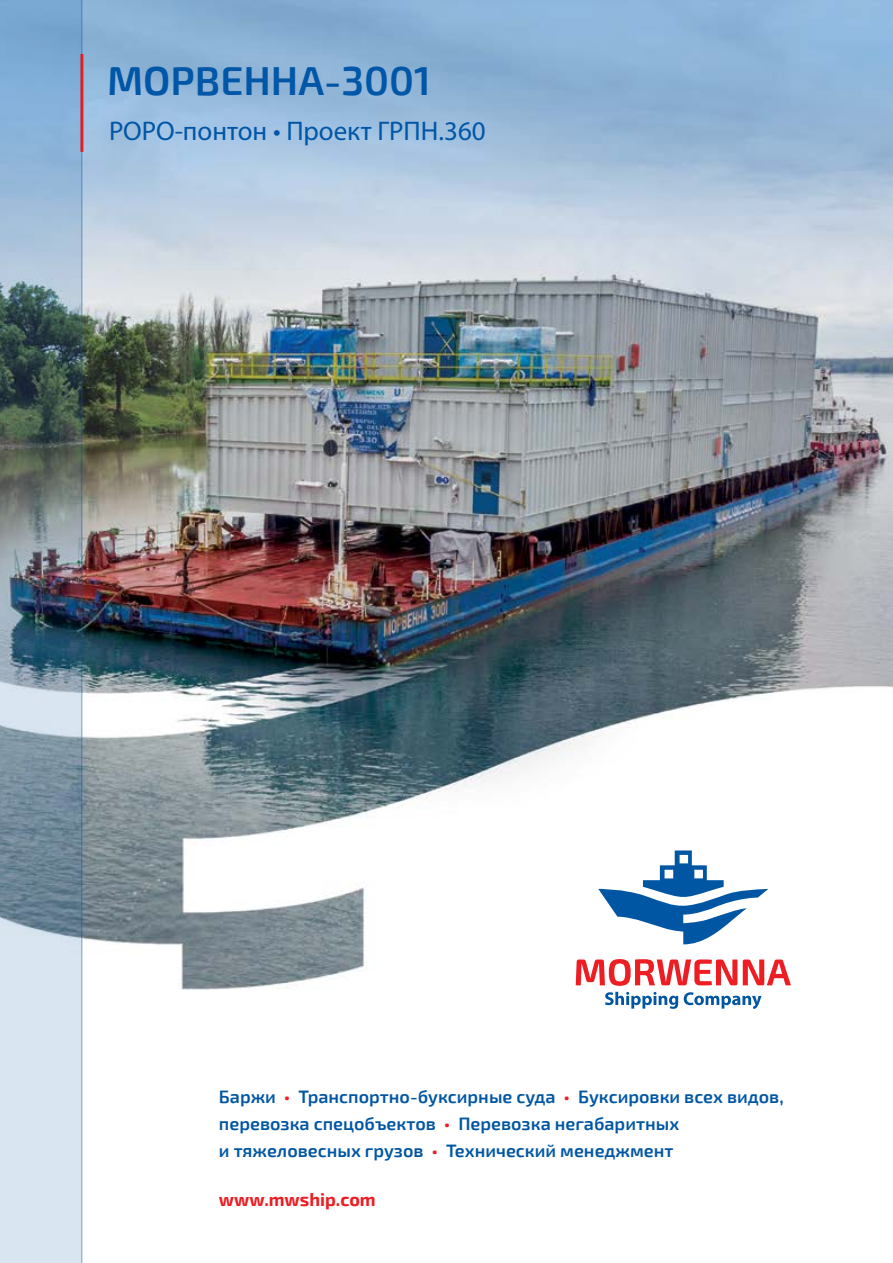
<style>
.page{position:relative;width:893px;height:1263px;background:#fff}
.page>*{position:absolute;margin:0;border:0;box-sizing:border-box;transform-origin:0 0}
.t1{font:600 40.5px "Exo 2";color:#0056a7}
.t2{font:27px "Myriad Pro";color:#0056a7}
.t3{font:600 18px/27px "Exo 2";color:#0056a3}
.t4{font:700 18px "Exo 2";color:#ed1d24}
.s1{color:#ed1d24}
</style>
<div class="page">
<img style="left:82px;top:0;width:811px;height:1263px">
<svg style="left:576px;top:850px;width:215px;height:159px"></svg>
<hr style="left:81px;top:0;width:1px;height:1263px;background:#0056a3">
<hr style="left:80px;top:54px;width:3px;height:98px;background:#ed1d24">
<img style="left:0;top:0;width:81px;height:1263px">
<h1 class="t1" style="left:107px;top:57px;width:325px">МОРВЕННА-3001</h1>
<h2 class="t2" style="left:109px;top:117px;width:378px">РОРО-понтон • Проект ГРПН.360</h2>
<p class="t3" style="left:219px;top:1083px;width:566px">Баржи <span class="s1">•</span> Транспортно-буксирные суда <span class="s1">•</span> Буксировки всех видов, перевозка спецобъектов <span class="s1">•</span> Перевозка негабаритных<br>и тяжеловесных грузов <span class="s1">•</span> Технический менеджмент</p>
<p class="t4" style="left:219px;top:1189px;width:158px">www.mwship.com</p>
</div>
